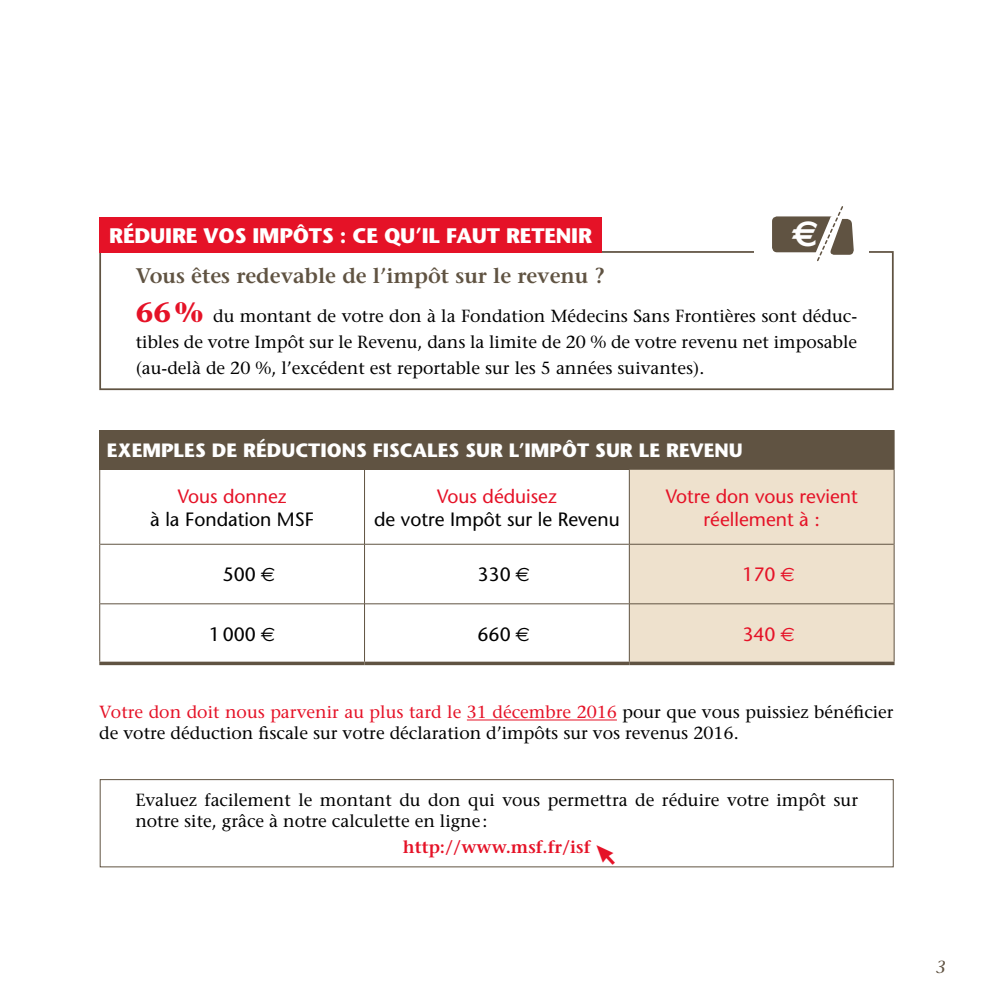
<style>
.page{position:relative;width:993px;height:993px;background:#fff}
.page>*{position:absolute;margin:0;border:0;box-sizing:border-box;transform-origin:0 0}
.t1{font:700 36.05px "Euro Sans";color:#fff}
.t2{font:600 21px "Stone Serif";color:#605342}
.t3{font:700 21px "Stone Sans";letter-spacing:-.01em;color:#fff}
.t4{font:19.25px/23.1px "Stone Sans";color:#e51227;text-align:center}
.t5{font:19.25px "Stone Sans";color:#000}
.t6{font:700 19.25px "Stone Sans";color:#fff}
.t7{font:17.5px/26.2px "Stone Serif";color:#000}
.t8{font:600 17.5px "Stone Serif";color:#e51227}
.t9{font:italic 17.5px "Stone Serif";color:#605342}
.s1{font-weight:700;font-size:28px;color:#e51227}
.s2{font-family:"Euro Sans"}
.s3{color:#e51227}
</style>
<div class="page">
<div style="left:99px;top:251px;width:794px;height:139px;border:2px solid #605342"></div>
<hr style="left:466px;top:719px;width:150px;height:1px;background:#e51227">
<div style="left:100px;top:430px;width:793px;height:39px;background:#605342"></div>
<div style="left:629px;top:469px;width:264px;height:192px;background:#eee1cd"></div>
<hr style="left:100px;top:543px;width:264px;height:1px;background:#605342">
<hr style="left:365px;top:543px;width:263px;height:1px;background:#605342">
<hr style="left:629px;top:543px;width:264px;height:1px;background:#605342">
<hr style="left:100px;top:603px;width:264px;height:1px;background:#605342">
<hr style="left:365px;top:603px;width:263px;height:1px;background:#605342">
<hr style="left:629px;top:603px;width:264px;height:1px;background:#605342">
<svg style="left:99px;top:661px;width:265px;height:4px"></svg>
<svg style="left:364px;top:661px;width:265px;height:4px"></svg>
<svg style="left:629px;top:661px;width:265px;height:4px"></svg>
<hr style="left:364px;top:469px;width:1px;height:75px;background:#605342">
<hr style="left:628px;top:469px;width:1px;height:75px;background:#605342">
<hr style="left:364px;top:544px;width:1px;height:59px;background:#605342">
<hr style="left:628px;top:544px;width:1px;height:59px;background:#605342">
<hr style="left:364px;top:603px;width:1px;height:58px;background:#605342">
<hr style="left:628px;top:603px;width:1px;height:58px;background:#605342">
<hr style="left:99px;top:469px;width:1px;height:75px;background:#605342">
<hr style="left:893px;top:469px;width:1px;height:75px;background:#605342">
<hr style="left:99px;top:544px;width:1px;height:59px;background:#605342">
<hr style="left:893px;top:544px;width:1px;height:59px;background:#605342">
<hr style="left:99px;top:603px;width:1px;height:58px;background:#605342">
<hr style="left:893px;top:603px;width:1px;height:58px;background:#605342">
<hr style="left:99px;top:430px;width:1px;height:39px;background:#605342">
<hr style="left:893px;top:430px;width:1px;height:39px;background:#605342">
<div style="left:754px;top:212px;width:114px;height:58px;background:#fff"></div>
<svg style="left:772px;top:206px;width:82px;height:56px"></svg>
<div style="left:100px;top:779px;width:793px;height:88px;border:1px solid #605342"></div>
<div style="left:99px;top:217px;width:502px;height:36px;background:#e51227"></div>
<svg style="left:596px;top:865px;width:21px;height:2px"></svg>
<p class="t3" style="left:109px;top:223px;width:14px">RÉDUIR</p>
<p class="t3" style="left:186px;top:223px;width:33px">E VOS</p>
<p class="t3" style="left:252px;top:223px;width:15px">IMPÔTS</p>
<p class="t3" style="left:340px;top:223px;width:229px">: CE QU’IL FAUT RETENIR</p>
<h1 class="t1" style="left:791px;top:212px;width:29px">a</h1>
<p class="t2" style="left:136px;top:263px;width:470px">Vous êtes redevable de l’impôt sur le revenu ?</p>
<p class="t7" style="left:136px;top:302px;width:722px;text-align:justify"><span class="s1">66%</span> du montant de votre don à la Fondation Médecins Sans Frontières sont déduc&shy;tibles de votre Impôt sur le Revenu, dans la limite de 20 % de votre revenu net imposable (au-delà de 20 %, l’excédent est reportable sur les 5 années suivantes).</p>
<p class="t6" style="left:107px;top:439px;width:637px">EXEMPLES DE RÉDUCTIONS FISCALES SUR L’IMPÔT SUR LE REVENU</p>
<p class="t4" style="left:178px;top:484px;width:110px">Vous donnez</p>
<p class="t5" style="left:150px;top:507px;width:165px">à la Fondation MSF</p>
<p class="t4" style="left:437px;top:484px;width:121px">Vous déduisez</p>
<p class="t5" style="left:374px;top:507px;width:247px">de votre Impôt sur le Revenu</p>
<p class="t4" style="left:665px;top:484px;width:193px">Votre don vous revient réellement à :</p>
<p class="t5" style="left:223px;top:563px;width:54px">500 <span class="s2">€</span></p>
<p class="t5" style="left:477px;top:563px;width:54px">330 <span class="s2">€</span></p>
<p class="t4" style="left:742px;top:563px;width:54px">170 <span class="s2">€</span></p>
<p class="t5" style="left:209px;top:622px;width:67px">1000 <span class="s2">€</span></p>
<p class="t5" style="left:477px;top:622px;width:54px">660 <span class="s2">€</span></p>
<p class="t4" style="left:742px;top:622px;width:54px">340 <span class="s2">€</span></p>
<p class="t7" style="left:99px;top:701px;width:795px;line-height:21px"><span class="s3">Votre don doit nous parvenir au plus tard le 31 décembre 2016</span> pour que vous puissiez bénéficier de votre déduction fiscale sur votre déclaration d’impôts sur vos revenus 2016.</p>
<p class="t7" style="left:135px;top:789px;width:724px;line-height:21px">Evaluez facilement le montant du don qui vous permettra de réduire votre impôt sur notre site, grâce à notre calculette en ligne :</p>
<p class="t8" style="left:403px;top:836px;width:189px">http://www.msf.fr/isf</p>
<p class="t9" style="left:935px;top:955px;width:12px">3</p>
</div>
